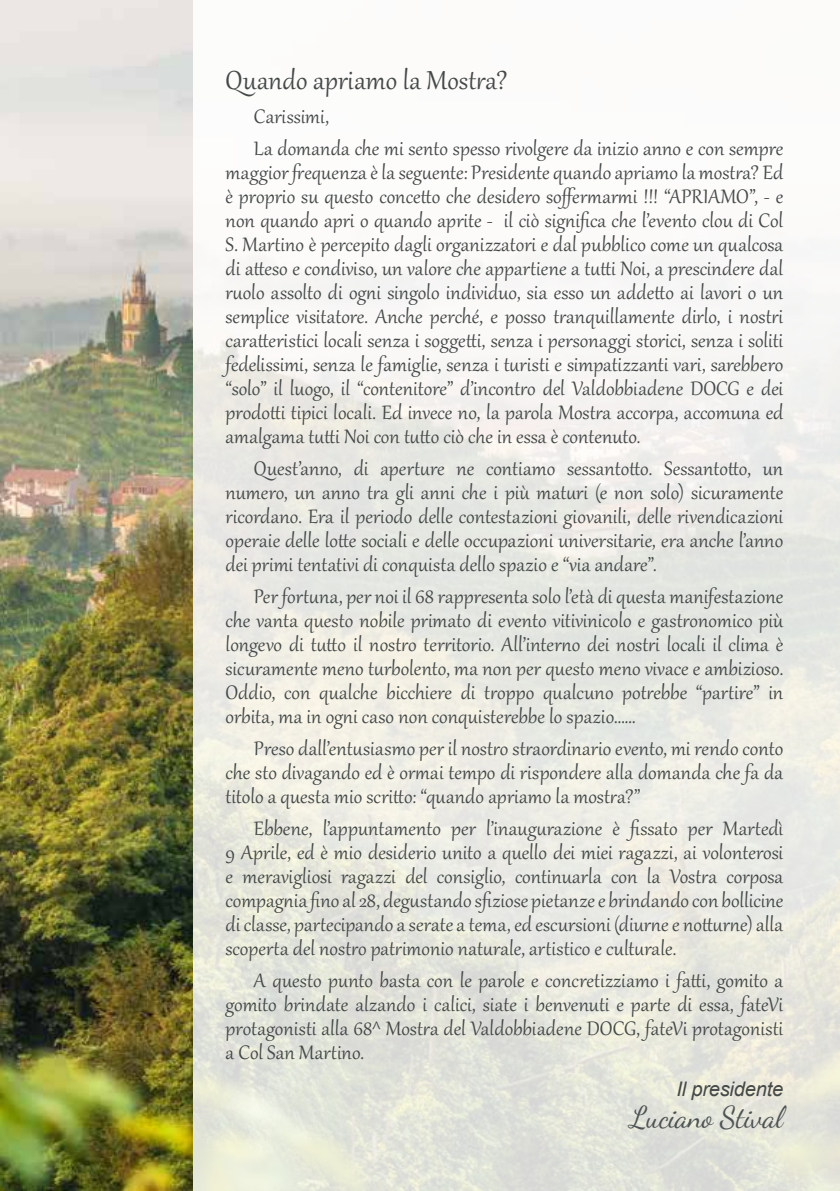
<style>
.page{position:relative;width:840px;height:1191px;background:#fff}
.page>*{position:absolute;margin:0;border:0;box-sizing:border-box;transform-origin:0 0}
.t1{font:32px "Gabriola";letter-spacing:.005em;color:#444947}
.t2{font:30.2px "Dancing Script";letter-spacing:-.015em;color:#4d5352}
.t3{font:24px/24px "Gabriola";letter-spacing:.005em;color:#444947;text-align:justify}
.t4{font:italic 20.2px "Arial";letter-spacing:-.015em;color:#444947}
</style>
<div class="page">
<img style="left:0;top:0;width:191px;height:1191px">
<img style="left:191px;top:0;width:648px;height:1191px">
<h1 class="t1" style="left:225px;top:59px;width:283px">Quando apriamo la Mostra?</h1>
<p class="t3" style="left:254px;top:98px;width:530px;line-height:32px">Carissimi,<br>La domanda che mi sento spesso rivolgere da inizio anno e con sempre</p>
<p class="t3" style="left:225px;top:158px;width:559px">maggior frequenza è la seguente: Presidente quando apriamo la mostra? Ed è proprio su questo concetto che desidero soffermarmi !!! “APRIAMO”, - e non quando apri o quando aprite - il ciò significa che l’evento clou di Col S. Martino è percepito dagli organizzatori e dal pubblico come un qualcosa di atteso e condiviso, un valore che appartiene a tutti Noi, a prescindere dal ruolo assolto di ogni singolo individuo, sia esso un addetto ai lavori o un semplice visitatore. Anche perché, e posso tranquillamente dirlo, i nostri caratteristici locali senza i soggetti, senza i personaggi storici, senza i soliti fedelissimi, senza le famiglie, senza i turisti e simpatizzanti vari, sarebbero “solo” il luogo, il “contenitore” d’incontro del Valdobbiadene DOCG e dei prodotti tipici locali. Ed invece no, la parola Mostra accorpa, accomuna ed amalgama tutti Noi con tutto ciò che in essa è contenuto.</p>
<p class="t3" style="left:225px;top:454px;width:559px;text-indent:28px">Quest’anno, di aperture ne contiamo sessantotto. Sessantotto, un numero, un anno tra gli anni che i più maturi (e non solo) sicuramente ricordano. Era il periodo delle contestazioni giovanili, delle rivendicazioni operaie delle lotte sociali e delle occupazioni universitarie, era anche l’anno dei primi tentativi di conquista dello spazio e “via andare”.</p>
<p class="t3" style="left:225px;top:582px;width:559px;text-indent:28px">Per fortuna, per noi il 68 rappresenta solo l’età di questa manifestazione che vanta questo nobile primato di evento vitivinicolo e gastronomico più longevo di tutto il nostro territorio. All’interno dei nostri locali il clima è sicuramente meno turbolento, ma non per questo meno vivace e ambizioso.<br>Oddio, con qualche bicchiere di troppo qualcuno potrebbe “partire” in orbita, ma in ogni caso non conquisterebbe lo spazio……</p>
<p class="t3" style="left:225px;top:734px;width:559px;text-indent:28px">Preso dall’entusiasmo per il nostro straordinario evento, mi rendo conto che sto divagando ed è ormai tempo di rispondere alla domanda che fa da titolo a questa mio scritto: “quando apriamo la mostra?”</p>
<p class="t3" style="left:225px;top:814px;width:559px;text-indent:28px">Ebbene, l’appuntamento per l’inaugurazione è fissato per Martedì 9 Aprile, ed è mio desiderio unito a quello dei miei ragazzi, ai volonterosi e meravigliosi ragazzi del consiglio, continuarla con la Vostra corposa compagnia fino al 28, degustando sfiziose pietanze e brindando con bollicine di classe, partecipando a serate a tema, ed escursioni (diurne e notturne) alla scoperta del nostro patrimonio naturale, artistico e culturale.</p>
<p class="t3" style="left:225px;top:966px;width:559px;text-indent:28px">A questo punto basta con le parole e concretizziamo i fatti, gomito a gomito brindate alzando i calici, siate i benvenuti e parte di essa, fateVi protagonisti alla 68^ Mostra del Valdobbiadene DOCG, fateVi protagonisti a Col San Martino.</p>
<p class="t4" style="left:676px;top:1076px;width:108px">Il presidente</p>
<p class="t2" style="left:629px;top:1098px;width:154px">Luciano Stival</p>
</div>
